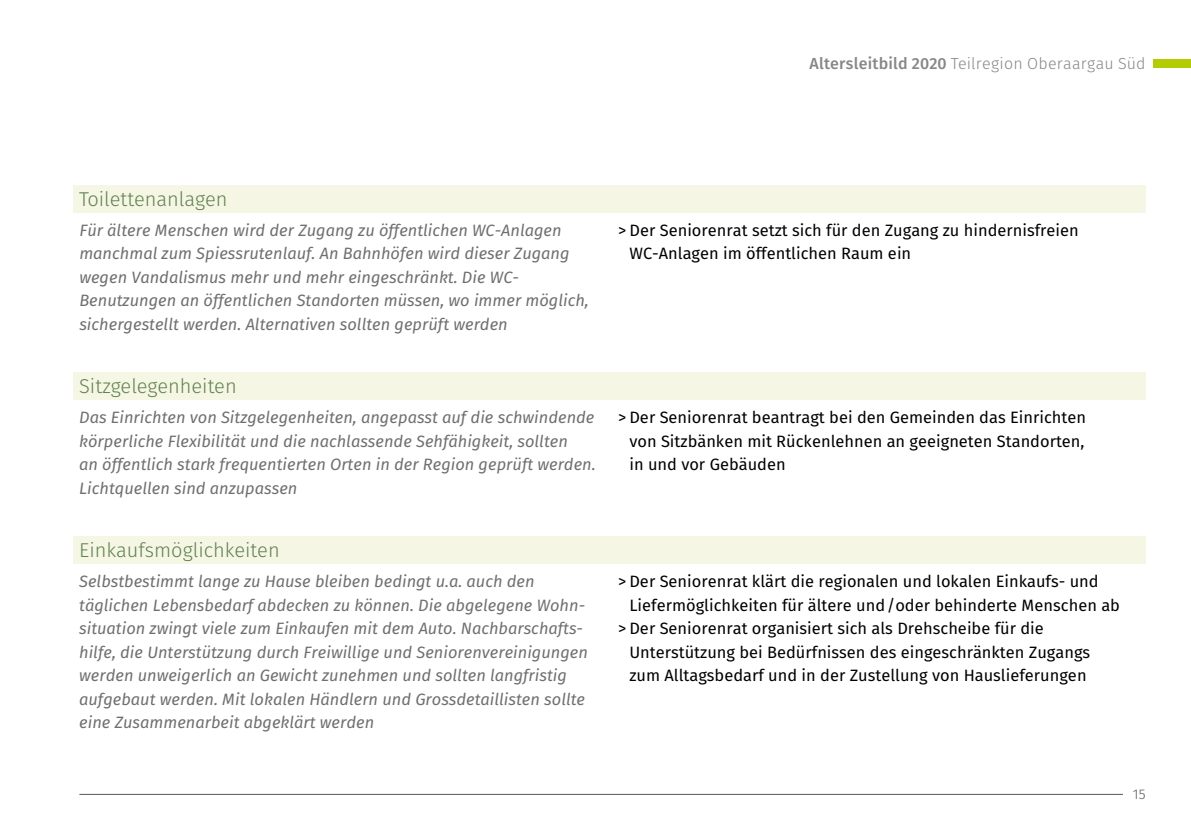
<style>
.page{position:relative;width:1191px;height:840px;background:#fff}
.page>*{position:absolute;margin:0;border:0;box-sizing:border-box;transform-origin:0 0}
.t1{font:300 20px "Fira Sans";color:#628151}
.t2{font:italic 16.4px/23.4px "Fira Sans";color:#706f6f}
.t3{font:16.4px/23.4px "Fira Sans";color:#000}
.t4{font:300 16px "Fira Sans";letter-spacing:.01em;color:#878787}
.t5{font:300 14px "Fira Sans";color:#575756}
.s1{font-weight:500}
</style>
<div class="page">
<hr style="left:79px;top:793px;width:1044px;height:1px;background:#575756">
<div style="left:1153px;top:60px;width:38px;height:8px;background:#b4cc04"></div>
<div style="left:73px;top:185px;width:1072px;height:27px;background:#f5f7e4"></div>
<div style="left:73px;top:372px;width:1072px;height:28px;background:#f5f7e4"></div>
<div style="left:73px;top:536px;width:1072px;height:27px;background:#f5f7e4"></div>
<p class="t1" style="left:79px;top:185px;width:150px">Toilettenanlagen</p>
<p class="t4" style="left:809px;top:52px;width:337px"><span class="s1">Altersleitbild 2020</span> Teilregion Oberaargau Süd</p>
<p class="t2" style="left:79px;top:218px;width:511px">Für ältere Menschen wird der Zugang zu öffentlichen WC-Anlagen manchmal zum Spiessrutenlauf. An Bahnhöfen wird dieser Zugang wegen Vandalismus mehr und mehr eingeschränkt. Die WC-Benutzungen an öffentlichen Standorten müssen, wo immer möglich, sichergestellt werden. Alternativen sollten geprüft werden</p>
<p class="t3" style="left:629px;top:218px;width:451px;text-indent:-11px">&gt; Der Seniorenrat setzt sich für den Zugang zu hindernisfreien<br>WC-Anlagen im öffentlichen Raum ein</p>
<p class="t1" style="left:79px;top:372px;width:159px">Sitzgelegenheiten</p>
<p class="t2" style="left:79px;top:406px;width:518px">Das Einrichten von Sitzgelegenheiten, angepasst auf die schwindende körperliche Flexibilität und die nachlassende Sehfähigkeit, sollten<br>an öffentlich stark frequentierten Orten in der Region geprüft werden.<br>Lichtquellen sind anzupassen</p>
<p class="t3" style="left:629px;top:406px;width:458px;text-align:justify;text-indent:-11px">&gt; Der Seniorenrat beantragt bei den Gemeinden das Einrichten von Sitzbänken mit Rückenlehnen an geeigneten Standorten, in und vor Gebäuden</p>
<p class="t1" style="left:79px;top:536px;width:202px">Einkaufsmöglichkeiten</p>
<p class="t2" style="left:79px;top:569px;width:510px">Selbstbestimmt lange zu Hause bleiben bedingt u.a. auch den täglichen Lebensbedarf abdecken zu können. Die abgelegene Wohn&shy;situation zwingt viele zum Einkaufen mit dem Auto. Nachbarschafts&shy;hilfe, die Unterstützung durch Freiwillige und Seniorenvereinigungen werden unweigerlich an Gewicht zunehmen und sollten langfristig aufgebaut werden. Mit lokalen Händlern und Grossdetaillisten sollte eine Zusammenarbeit abgeklärt werden</p>
<p class="t3" style="left:618px;top:569px;width:482px">&gt; Der Seniorenrat klärt die regionalen und lokalen Einkaufs- und</p>
<p class="t3" style="left:629px;top:593px;width:492px">Liefermöglichkeiten für ältere und/oder behinderte Menschen ab</p>
<p class="t3" style="left:618px;top:616px;width:427px">&gt; Der Seniorenrat organisiert sich als Drehscheibe für die</p>
<p class="t3" style="left:629px;top:640px;width:462px">Unterstützung bei Bedürfnissen des eingeschränkten Zugangs</p>
<p class="t3" style="left:629px;top:663px;width:459px">zum Alltagsbedarf und in der Zustellung von Hauslieferungen</p>
<p class="t5" style="left:1132px;top:783px;width:14px">15</p>
</div>
